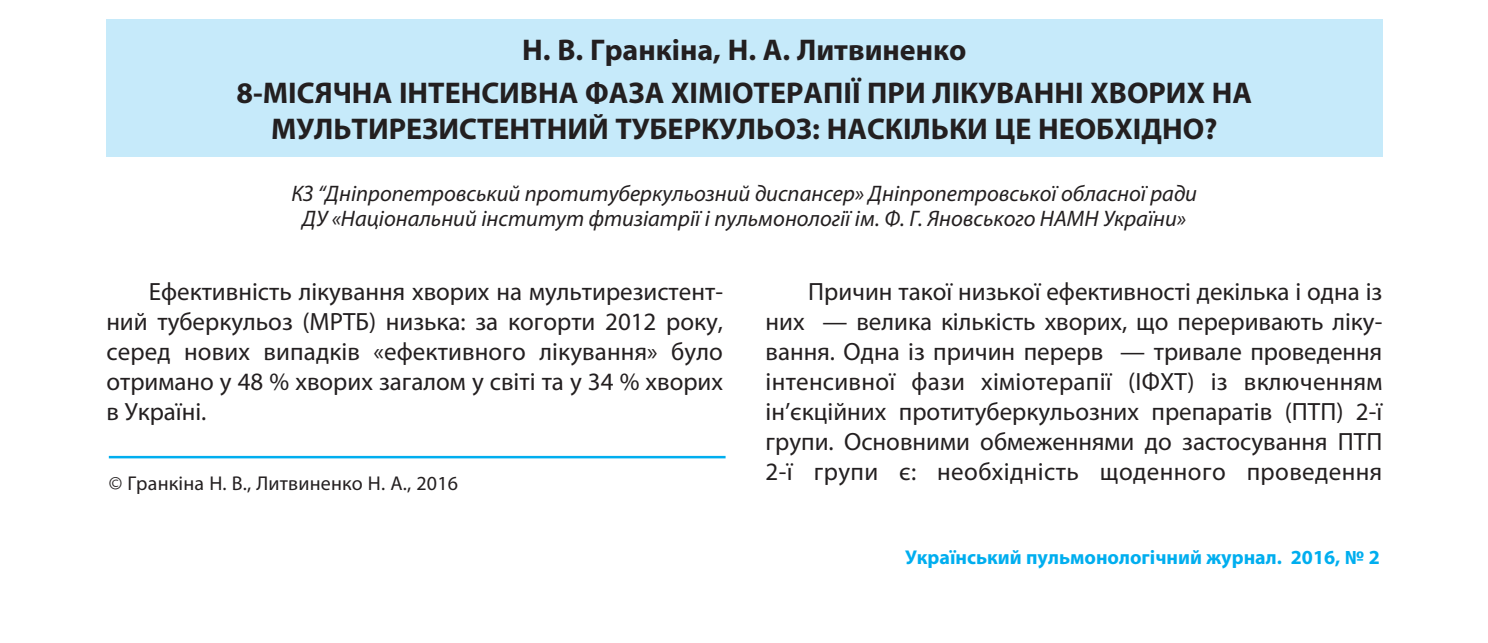
<style>
.page{position:relative;width:1488px;height:643px;background:#fff}
.page>*{position:absolute;margin:0;border:0;box-sizing:border-box;transform-origin:0 0}
.t1{font:700 30px/43px "Myriad Pro";color:#231f20;text-align:center}
.t2{font:25px/30px "Myriad Pro";color:#231f20;text-align:justify}
.t3{font:italic 22.5px/25px "Myriad Pro";color:#231f20;text-align:center}
.t4{font:700 20px "Myriad Pro";color:#00aeef}
.t5{font:20px "Myriad Pro";letter-spacing:.01em;color:#231f20}
</style>
<div class="page">
<div style="left:106px;top:20px;width:1276px;height:137px;background:#c6eafa"></div>
<hr style="left:109px;top:456px;width:616px;height:2px;background:#00aeef">
<p class="t1" style="left:237px;top:31px;width:1017px">Н. В. Гранкіна, Н. А. Литвиненко<br>8-МІСЯЧНА ІНТЕНСИВНА ФАЗА ХІМІОТЕРАПІЇ ПРИ ЛІКУВАННІ ХВОРИХ НА</p>
<p class="t1" style="left:271px;top:110px;width:948px">МУЛЬТИРЕЗИСТЕНТНИЙ ТУБЕРКУЛЬОЗ: НАСКІЛЬКИ ЦЕ НЕОБХІДНО?</p>
<p class="t3" style="left:291px;top:183px;width:907px">КЗ “Дніпропетровський протитуберкульозний диспансер» Дніпропетровської обласної ради<br>ДУ «Національний інститут фтизіатрії і пульмонології ім. Ф. Г. Яновського НАМН України»</p>
<p class="t2" style="left:106px;top:278px;width:618px;text-indent:43px">Ефективність лікування хворих на мультирезистент&shy;ний туберкульоз (МРТБ) низька: за когорти 2012 року, серед нових випадків «ефективного лікування» було отримано у 48 % хворих загалом у світі та у 34 % хворих в Україні.</p>
<p class="t2" style="left:765px;top:278px;width:618px;text-indent:43px">Причин такої низької ефективності декілька і одна із них — велика кількість хворих, що переривають ліку&shy;вання. Одна із причин перерв — тривале проведення інтенсивної фази хіміотерапії (ІФХТ) із включенням ін’єкційних протитуберкульозних препаратів (ПТП) 2-ї групи. Основними обмеженнями до застосування ПТП 2-ї групи є: необхідність щоденного проведення</p>
<p class="t5" style="left:109px;top:475px;width:351px">© Гранкіна Н. В., Литвиненко Н. А., 2016</p>
<p class="t4" style="left:905px;top:549px;width:476px">Український пульмонологічний журнал. 2016, № 2</p>
</div>
